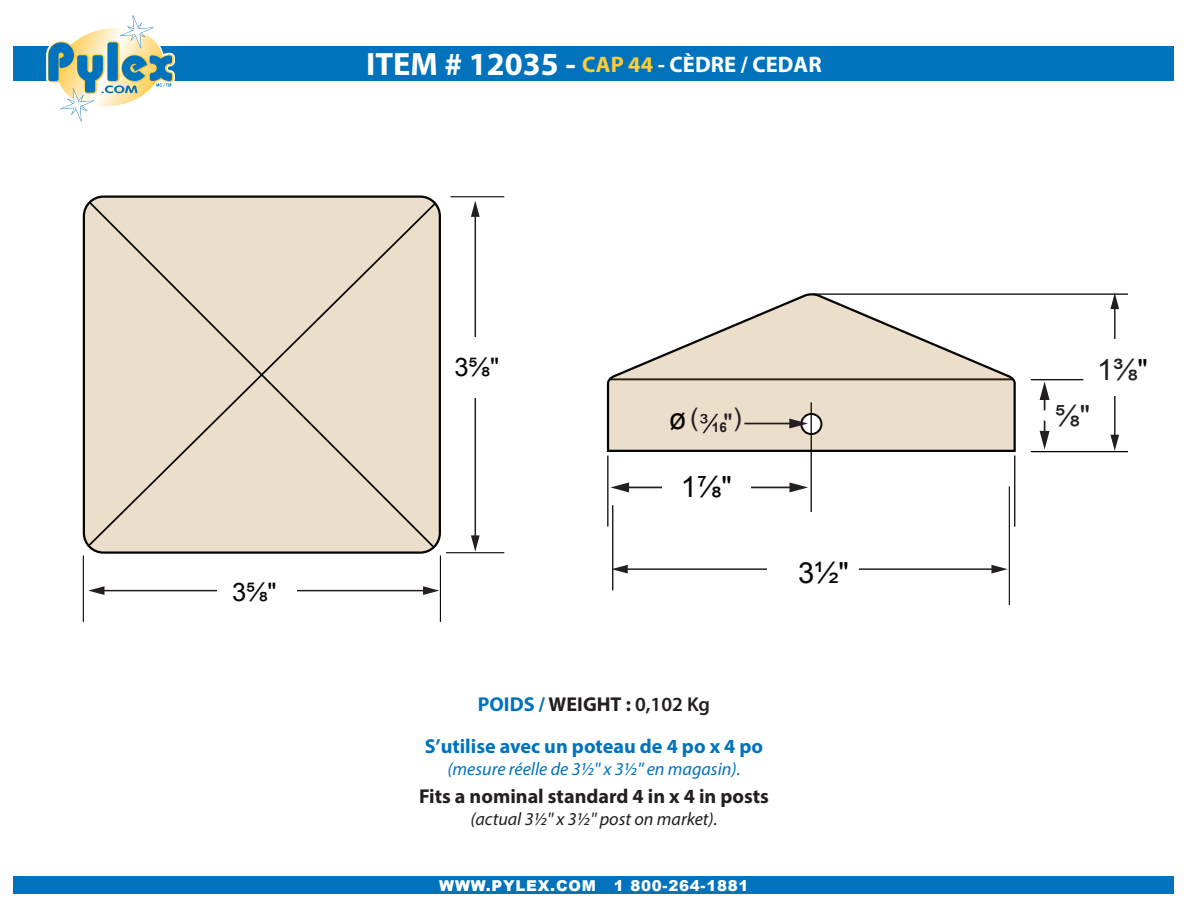
<style>
.page{position:relative;width:1188px;height:918px;background:#fff}
.page>*{position:absolute;margin:0;border:0;box-sizing:border-box;transform-origin:0 0}
.t1{font:29.1px "Arial";color:#050504}
.t2{font:29.1px "Arial";color:#231f20}
.t3{font:25.65px "Arial";color:#231f20}
.t4{font:25.5px "Arial";color:#050504}
.t5{font:700 22.5px "Myriad";color:#fff}
.t6{font:700 20.1px "Myriad Pro";color:#231f20}
.t7{font:700 20.1px "Myriad Pro";color:#0073bc}
.t8{font:italic 18.15px "Myriad Pro";color:#0073bc}
.t9{font:italic 18.15px "Myriad Pro";color:#231f20}
.t10{font:900 15px "Arial";letter-spacing:.05em;color:#fff}
.t11{font:700 13.5px "Arial";color:#231f20}
.s1{font-size:32.4px}
.s2{color:#ffcb37}
.s3{color:#050504}
.s4{font-weight:400;font-size:25.65px}
.s5{color:#0073bc}
.s6{font-weight:600}
</style>
<div class="page">
<div style="left:14px;top:46px;width:1160px;height:34px;background:#0073bc"></div>
<div style="left:14px;top:877px;width:1160px;height:17px;background:#0073bc"></div>
<svg style="left:45px;top:15px;width:130px;height:107px"></svg>
<hr style="left:475px;top:214px;width:1px;height:324px;background:#231f20">
<svg style="left:471px;top:201px;width:9px;height:16px"></svg>
<svg style="left:471px;top:535px;width:9px;height:17px"></svg>
<hr style="left:102px;top:590px;width:324px;height:1px;background:#231f20">
<svg style="left:88px;top:586px;width:17px;height:9px"></svg>
<svg style="left:423px;top:586px;width:16px;height:9px"></svg>
<hr style="left:625px;top:568px;width:369px;height:2px;background:#231f20">
<svg style="left:613px;top:565px;width:15px;height:9px"></svg>
<svg style="left:991px;top:565px;width:17px;height:9px"></svg>
<hr style="left:626px;top:487px;width:167px;height:1px;background:#231f20">
<svg style="left:610px;top:482px;width:19px;height:10px"></svg>
<svg style="left:789px;top:482px;width:19px;height:10px"></svg>
<hr style="left:1114px;top:306px;width:2px;height:132px;background:#231f20">
<svg style="left:1110px;top:295px;width:9px;height:14px"></svg>
<svg style="left:1110px;top:435px;width:9px;height:16px"></svg>
<div style="left:83px;top:195px;width:358px;height:359px;border:2px solid #050504;border-radius:20px"></div>
<div style="left:87px;top:200px;width:351px;height:348px;background:#ebdeca"></div>
<svg style="left:606px;top:293px;width:410px;height:160px"></svg>
<svg style="left:801px;top:414px;width:20px;height:20px"></svg>
<div style="left:800px;top:413px;width:22px;height:22px;border:2px solid #050504;border-radius:50%"></div>
<hr style="left:1031px;top:451px;width:97px;height:1px;background:#050504">
<hr style="left:1031px;top:379px;width:52px;height:1px;background:#050504">
<hr style="left:813px;top:293px;width:315px;height:2px;background:#050504">
<hr style="left:811px;top:402px;width:1px;height:110px;background:#050504">
<hr style="left:607px;top:456px;width:1px;height:71px;background:#050504">
<hr style="left:612px;top:505px;width:1px;height:85px;background:#050504">
<hr style="left:1014px;top:456px;width:1px;height:71px;background:#050504">
<hr style="left:1009px;top:486px;width:1px;height:119px;background:#050504">
<hr style="left:83px;top:555px;width:1px;height:67px;background:#050504">
<hr style="left:440px;top:555px;width:1px;height:67px;background:#050504">
<div style="left:217px;top:581px;width:80px;height:16px;background:#fff"></div>
<div style="left:768px;top:559px;width:91px;height:19px;background:#fff"></div>
<div style="left:1106px;top:339px;width:17px;height:57px;background:#fff"></div>
<hr style="left:446px;top:552px;width:58px;height:1px;background:#050504">
<hr style="left:451px;top:196px;width:53px;height:1px;background:#050504">
<div style="left:470px;top:337px;width:15px;height:61px;background:#fff"></div>
<div style="left:662px;top:476px;width:89px;height:24px;background:#fff"></div>
<hr style="left:744px;top:423px;width:49px;height:1px;background:#231f20">
<svg style="left:789px;top:419px;width:19px;height:10px"></svg>
<svg style="left:700px;top:414px;width:18px;height:19px"></svg>
<svg style="left:1040px;top:381px;width:10px;height:29px"></svg>
<svg style="left:1040px;top:421px;width:10px;height:29px"></svg>
<p class="t5" style="left:366px;top:53px;width:457px"><span class="s1">ITEM # 12035 -</span> <span class="s2">CAP 44</span> - CÈDRE / CEDAR</p>
<p class="t4" style="left:232px;top:575px;width:46px">3⅝"</p>
<p class="t4" style="left:455px;top:350px;width:46px">3⅝"</p>
<h1 class="t2" style="left:1097px;top:351px;width:52px">1⅜<span class="s3">"</span></h1>
<p class="t3" style="left:690px;top:400px;width:10px">(</p>
<p class="t3" style="left:733px;top:400px;width:10px">)</p>
<p class="t11" style="left:669px;top:419px;width:65px"><sup>ø</sup> 16<span class="s4">"</span></p>
<h1 class="t1" style="left:681px;top:468px;width:52px">1⅞"</h1>
<h1 class="t1" style="left:798px;top:554px;width:52px">3½"</h1>
<p class="t6" style="left:478px;top:692px;width:234px"><span class="s5">POIDS /</span> WEIGHT : <span class="s6">0,102 Kg</span></p>
<p class="t7" style="left:425px;top:733px;width:340px">S’utilise avec un poteau de 4 po x 4 po</p>
<p class="t8" style="left:447px;top:758px;width:295px">(mesure réelle de 3½'' x 3½'' en magasin).</p>
<p class="t6" style="left:419px;top:783px;width:351px">Fits a nominal standard 4 in x 4 in posts</p>
<p class="t9" style="left:470px;top:808px;width:249px">(actual 3½'' x 3½'' post on market).</p>
<p class="t10" style="left:439px;top:875px;width:311px">WWW.PYLEX.COM 1 800-264-1881</p>
<h1 class="t2" style="left:1055px;top:397px;width:36px">⅝"</h1>
</div>
